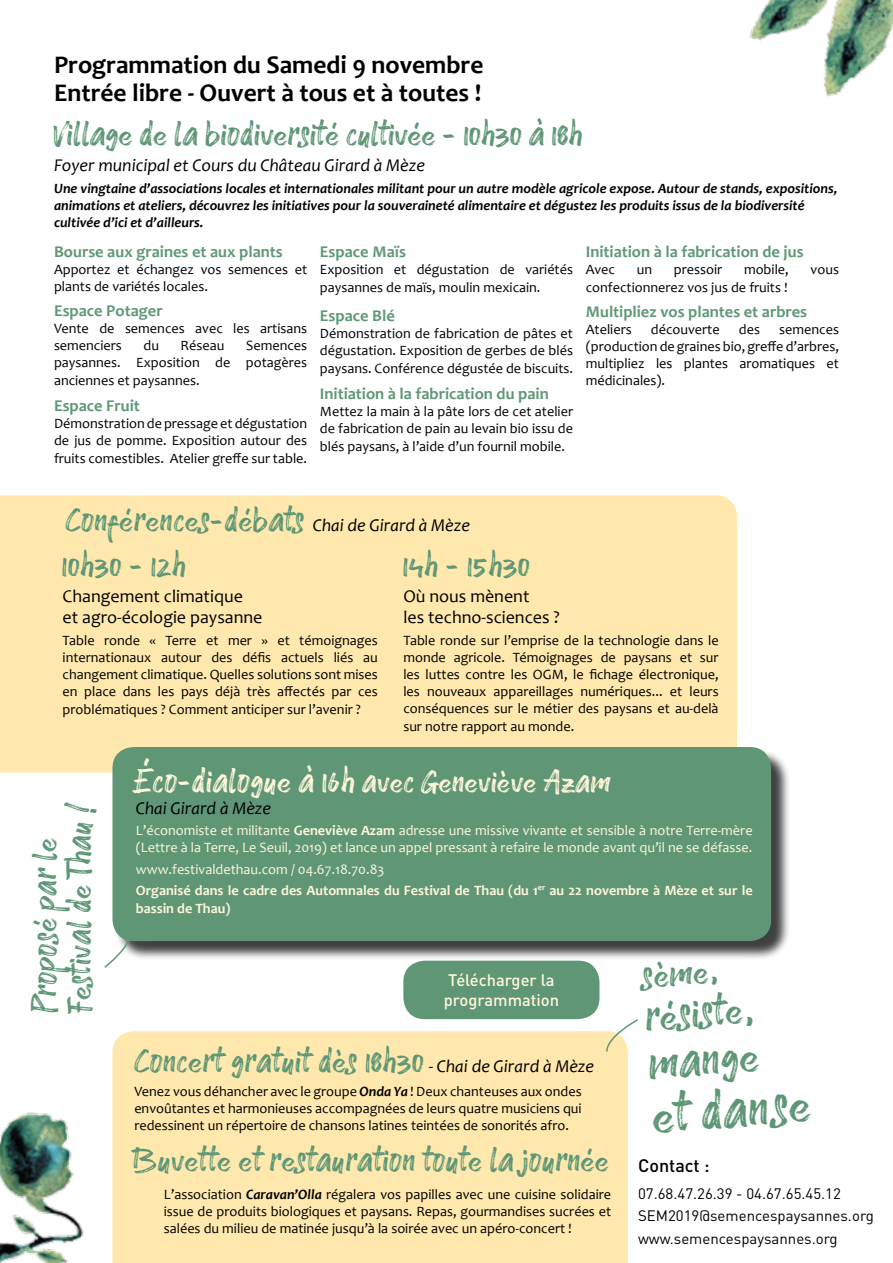
<style>
.page{position:relative;width:893px;height:1263px;background:#fff}
.page>*{position:absolute;margin:0;border:0;box-sizing:border-box;transform-origin:0 0}
.t1{font:45px "Dolatode Stato";color:#5f9776}
.t2{font:40.5px "Dolatode Stato";color:#5f9776}
.t3{font:36px "Dolatode Stato";color:#5f9776}
.t4{font:31.5px "Dolatode Stato";color:#5f9776}
.t5{font:28.5px/34.2px "Dolatode Stato";letter-spacing:.05em;color:#5f9776}
.t6{font:27px "Dolatode Stato";letter-spacing:.05em;color:#fff6da}
.t7{font:700 25.5px/28.2px "Candara";color:#000}
.t8{font:18px/21.6px "Candara";color:#000}
.t9{font:italic 18px "Candara";color:#000}
.t10{font:500 18px "DINOT";color:#000}
.t11{font:700 16.5px "Candara";color:#5f9776}
.t12{font:500 16.5px/19.8px "DINOT";color:#fff6da}
.t13{font:15px/22.5px "DINOT";color:#000}
.t14{font:14.25px/17.2px "Candara";color:#000;text-align:justify}
.t15{font:italic 700 14.25px/17.1px "Candara";color:#000}
.t16{font:14.25px/17.1px "Candara";color:#fff6da}
.t17{font:700 14.25px/21.3px "Candara";color:#fff6da}
.s1{font-size:13.5px}
.s2{font-family:"Candara";font-style:italic;font-size:18px;color:#000}
.s3{font-size:28.5px}
.s4{font-weight:700}
.s5{font-weight:400}
.s6{font-weight:700;font-style:italic}
</style>
<div class="page">
<img style="left:749px;top:0;width:28px;height:41px">
<img style="left:777px;top:0;width:116px;height:97px">
<div style="left:0;top:495px;width:737px;height:277px;background:#ffe8ad"></div>
<div style="left:115px;top:749px;width:675px;height:210px;background:#000;opacity:.75"></div>
<div style="left:112px;top:747px;width:659px;height:194px;background:#5f9776;border-radius:21px"></div>
<img style="left:0;top:1112px;width:84px;height:151px">
<div style="left:112px;top:1031px;width:516px;height:232px;background:#ffe8ad"></div>
<svg style="left:605px;top:1019px;width:33px;height:34px"></svg>
<svg style="left:104px;top:929px;width:29px;height:39px"></svg>
<div style="left:403px;top:961px;width:196px;height:58px;background:#5f9776;border-radius:21px"></div>
<h3 class="t7" style="left:54px;top:50px;width:431px">Programmation du Samedi 9 novembre<br>Entrée libre - Ouvert à tous et à toutes !</h3>
<h3 class="t5" style="left:54px;top:118px;width:530px">Village de la biodiversité cultivée - 10h30 à 18h</h3>
<p class="t9" style="left:54px;top:154px;width:372px">Foyer municipal et Cours du Château Girard à Mèze</p>
<p class="t15" style="left:54px;top:179px;width:785px">Une vingtaine d’associations locales et internationales militant pour un autre modèle agricole expose. Autour de stands, expositions, animations et ateliers, découvrez les initiatives pour la souveraineté alimentaire et dégustez les produits issus de la biodiversité cultivée d’ici et d’ailleurs.</p>
<p class="t11" style="left:54px;top:241px;width:230px">Bourse aux graines et aux plants</p>
<p class="t14" style="left:54px;top:260px;width:255px">Apportez et échangez vos semences et plants de variétés locales.</p>
<p class="t11" style="left:54px;top:300px;width:110px">Espace Potager</p>
<p class="t14" style="left:54px;top:320px;width:255px">Vente de semences avec les artisans semenciers</p>
<p class="t14" style="left:144px;top:337px;width:17px">du</p>
<p class="t14" style="left:181px;top:337px;width:45px">Réseau</p>
<p class="t14" style="left:54px;top:337px;width:255px;text-indent:192px">Semences paysannes. Exposition de potagères anciennes et paysannes.</p>
<p class="t11" style="left:54px;top:395px;width:87px">Espace Fruit</p>
<p class="t14" style="left:54px;top:414px;width:255px">Démonstration de pressage et dégustation de jus de pomme. Exposition autour des fruits comestibles. Atelier greffe sur table.</p>
<p class="t11" style="left:320px;top:241px;width:88px">Espace Maïs</p>
<p class="t14" style="left:320px;top:260px;width:255px;line-height:18px">Exposition et dégustation de variétés paysannes de maïs, moulin mexicain<span class="s1">.</span></p>
<p class="t11" style="left:320px;top:306px;width:76px">Espace Blé</p>
<p class="t14" style="left:320px;top:325px;width:255px">Démonstration de fabrication de pâtes et dégustation. Exposition de gerbes de blés paysans. Conférence dégustée de biscuits.</p>
<p class="t11" style="left:320px;top:383px;width:230px">Initiation à la fabrication du pain</p>
<p class="t14" style="left:320px;top:402px;width:255px">Mettez la main à la pâte lors de cet atelier de fabrication de pain au levain bio issu de blés paysans, à l’aide d’un fournil mobile.</p>
<p class="t11" style="left:586px;top:241px;width:219px">Initiation à la fabrication de jus</p>
<p class="t14" style="left:586px;top:260px;width:31px">Avec</p>
<p class="t14" style="left:637px;top:260px;width:17px">un</p>
<p class="t14" style="left:674px;top:260px;width:50px">pressoir</p>
<p class="t14" style="left:744px;top:260px;width:46px">mobile,</p>
<p class="t14" style="left:810px;top:260px;width:30px">vous</p>
<p class="t14" style="left:586px;top:278px;width:203px">confectionnerez vos jus de fruits !</p>
<p class="t11" style="left:586px;top:301px;width:223px">Multipliez vos plantes et arbres</p>
<p class="t14" style="left:586px;top:321px;width:47px">Ateliers</p>
<p class="t14" style="left:651px;top:321px;width:70px">découverte</p>
<p class="t14" style="left:739px;top:321px;width:23px">des</p>
<p class="t14" style="left:586px;top:321px;width:255px;text-indent:193px">semences (production de graines bio, greffe d’arbres, multipliez les plantes aromatiques et médicinales).</p>
<h3 class="t5" style="left:66px;top:504px;width:406px">Conférences-débats <span class="s2">Chai de Girard à Mèze</span></h3>
<h3 class="t5" style="left:63px;top:549px;width:124px">10h30 - 12h</h3>
<p class="t8" style="left:63px;top:585px;width:201px">Changement climatique et agro-écologie paysanne</p>
<p class="t14" style="left:63px;top:631px;width:317px">Table ronde « Terre et mer » et témoignages internationaux autour des défis actuels liés au changement climatique. Quelles solutions sont mises en place dans les pays déjà très affectés par ces problématiques ? Comment anticiper sur l’avenir ?</p>
<h3 class="t5" style="left:403px;top:549px;width:128px">14h - 15h30</h3>
<p class="t8" style="left:403px;top:585px;width:158px">Où nous mènent<br>les techno-sciences ?</p>
<p class="t14" style="left:403px;top:631px;width:317px">Table ronde sur l’emprise de la technologie dans le monde agricole. Témoignages de paysans et sur les luttes contre les OGM, le fichage électronique, les nouveaux appareillages numériques... et leurs conséquences sur le métier des paysans et au-delà sur notre rapport au monde.</p>
<h3 class="t5" style="left:29px;top:1012px;width:210px;rotate:-90deg">Proposé par le<br>Festival de Thau !</h3>
<h3 class="t6" style="left:136px;top:767px;width:476px"><span class="s3">éco-dialogue à 16h</span> avec Geneviève Azam</h3>
<p class="t9" style="left:136px;top:797px;width:137px">Chai Girard à Mèze</p>
<p class="t16" style="left:136px;top:822px;width:618px">L’économiste et militante <span class="s4">Geneviève Azam</span> adresse une missive vivante et sensible à notre Terre-mère (Lettre à la Terre, Le Seuil, 2019) et lance un appel pressant à refaire le monde avant qu’il ne se défasse.</p>
<p class="t17" style="left:136px;top:858px;width:618px"><span class="s5">www.festivaldethau.com / 04.67.18.70.83<br></span>Organisé dans le cadre des Automnales du Festival de Thau (du 1<sup>er</sup> au 22 novembre à Mèze et sur le</p>
<p class="t17" style="left:136px;top:897px;width:96px">bassin de Thau)</p>
<p class="t12" style="left:444px;top:970px;width:117px">Télécharger la programmation</p>
<h3 class="t5" style="left:134px;top:1044px;width:461px">Concert gratuit dès 18h30 <span class="s2">- Chai de Girard à Mèze</span></h3>
<p class="t14" style="left:134px;top:1082px;width:449px">Venez vous déhancher avec le groupe <span class="s6">Onda Ya</span> ! Deux chanteuses aux ondes envoûtantes et harmonieuses accompagnées de leurs quatre musiciens qui redessinent un répertoire de chansons latines teintées de sonorités afro.</p>
<h3 class="t5" style="left:134px;top:1144px;width:476px">Buvette et restauration toute la journée</h3>
<p class="t14" style="left:164px;top:1185px;width:449px">L’association <span class="s6">Caravan’Olla</span> régalera vos papilles avec une cuisine solidaire issue de produits biologiques et paysans. Repas, gourmandises sucrées et salées du milieu de matinée jusqu’à la soirée avec un apéro-concert !</p>
<h3 class="t4" style="left:641px;top:958px;width:77px;rotate:-4deg">sème,</h3>
<h3 class="t3" style="left:644px;top:997px;width:110px;rotate:-4deg">résiste,</h3>
<h2 class="t2" style="left:647px;top:1042px;width:111px;rotate:-5deg">mange</h2>
<h1 class="t1" style="left:651px;top:1092px;width:159px;rotate:-5deg">et danse</h1>
<p class="t10" style="left:638px;top:1153px;width:73px">Contact :</p>
<p class="t13" style="left:638px;top:1181px;width:237px">07.68.47.26.39 - 04.67.65.45.12<br>SEM2019@semencespaysannes.org www.semencespaysannes.org</p>
</div>
